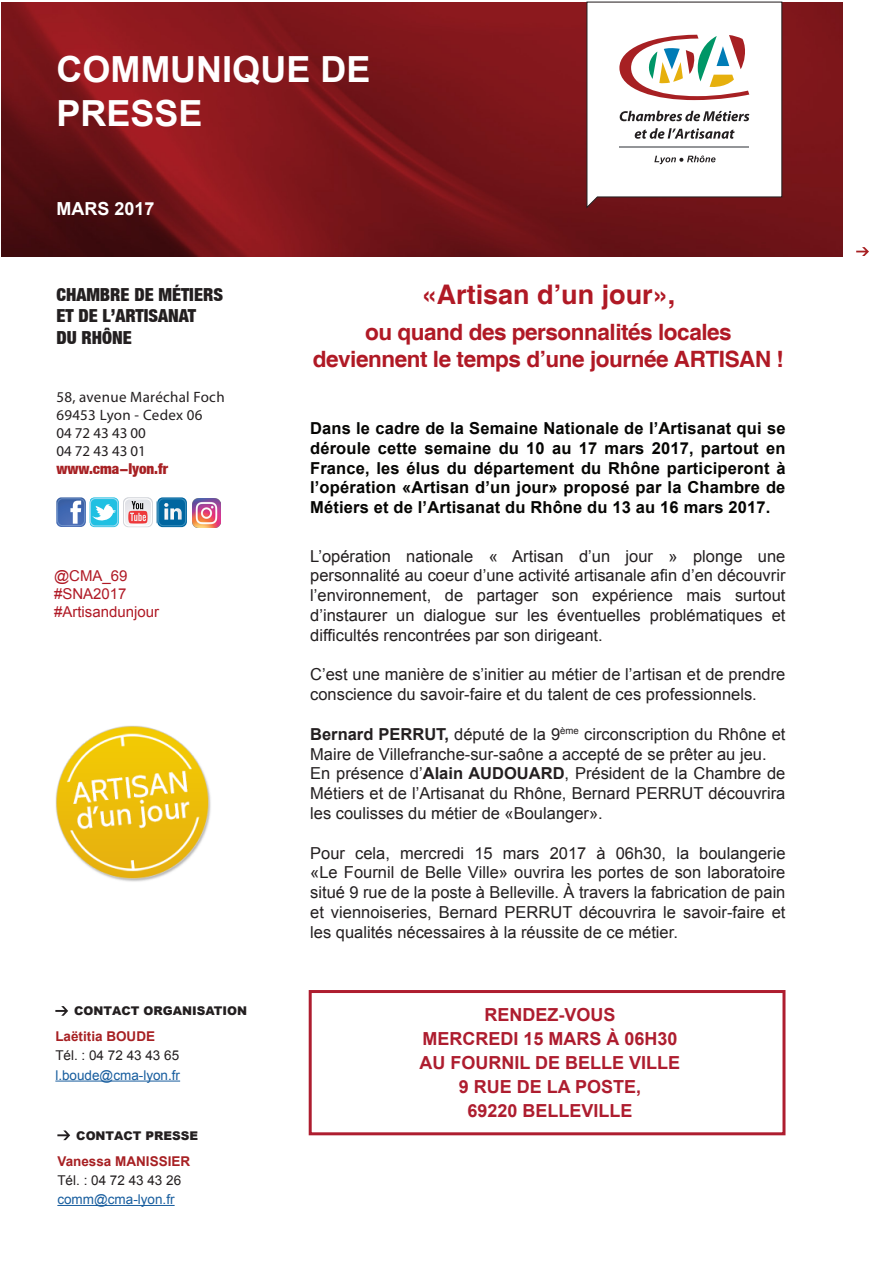
<style>
.page{position:relative;width:893px;height:1263px;background:#fff}
.page>*{position:absolute;margin:0;border:0;box-sizing:border-box;transform-origin:0 0}
.t1{font:700 36px "Arial";color:#fff}
.t2{font:700 27px "Helvetica";color:#b01925}
.t3{font:700 22.5px/27px "Helvetica";letter-spacing:-.02em;color:#b01925;text-align:center}
.t4{font:700 18px/24px "Arial";color:#ae1d2f;text-align:center}
.t5{font:900 condensed 18px/21.6px "Helvetica Neue LT";color:#231f20}
.t6{font:700 18px "Arial";color:#fff}
.t7{font:16.5px/19.8px "Arial";color:#231f20;text-align:justify}
.t8{font:700 16.5px/19.8px "Arial";letter-spacing:.01em;color:#050503;text-align:justify}
.t9{font:15px "Myriad Pro";letter-spacing:.02em;color:#231f20}
.t10{font:15px "Arial";color:#b01925}
.t11{font:900 condensed 15px "Helvetica Neue LT";color:#a72023}
.t12{font:13.5px "Arial";color:#175d9e}
.t13{font:13.5px "Arial";color:#231f20}
.t14{font:700 13.5px "Arial";color:#a72023}
.t15{font:900 12px "Arial";color:#231f20}
.s1{font-weight:700}
</style>
<div class="page">
<img style="left:2px;top:2px;width:841px;height:254px">
<svg style="left:57px;top:1130px;width:13px;height:10px"></svg>
<svg style="left:856px;top:247px;width:13px;height:9px"></svg>
<hr style="left:57px;top:1205px;width:118px;height:1px;background:#175d9e">
<svg style="left:586px;top:1px;width:196px;height:208px"></svg>
<svg style="left:157px;top:497px;width:30px;height:30px"></svg>
<svg style="left:56px;top:497px;width:130px;height:30px"></svg>
<img style="left:192px;top:498px;width:29px;height:29px">
<div style="left:309px;top:990px;width:476px;height:145px;border:3px solid #ae1d2f"></div>
<img style="left:55px;top:726px;width:156px;height:156px">
<svg style="left:55px;top:1006px;width:13px;height:10px"></svg>
<hr style="left:55px;top:1080px;width:125px;height:1px;background:#175d9e">
<p class="t1" style="left:56px;top:46px;width:315px">COMMUNIQUE DE</p>
<p class="t1" style="left:56px;top:89px;width:148px">PRESSE</p>
<p class="t6" style="left:56px;top:197px;width:100px">MARS 2017</p>
<p class="t5" style="left:56px;top:283px;width:168px">CHAMBRE DE MÉTIERS<br>ET DE L’ARTISANAT<br>DU RHÔNE</p>
<p class="t9" style="left:56px;top:387px;width:170px">58, avenue Maréchal Foch</p>
<p class="t9" style="left:56px;top:405px;width:148px">69453 Lyon - Cedex 06</p>
<p class="t9" style="left:56px;top:423px;width:91px">04 72 43 43 00</p>
<p class="t9" style="left:56px;top:441px;width:91px">04 72 43 43 01</p>
<p class="t11" style="left:56px;top:459px;width:113px">www.cma-lyon.fr</p>
<p class="t10" style="left:54px;top:565px;width:75px">@CMA_69</p>
<p class="t10" style="left:54px;top:583px;width:74px">#SNA2017</p>
<p class="t10" style="left:54px;top:601px;width:107px">#Artisandunjour</p>
<p class="t15" style="left:74px;top:1002px;width:174px">CONTACT ORGANISATION</p>
<p class="t14" style="left:55px;top:1027px;width:101px">Laëtitia BOUDE</p>
<p class="t13" style="left:55px;top:1047px;width:125px">Tél. : 04 72 43 43 65</p>
<p class="t12" style="left:55px;top:1066px;width:126px">l.boude@cma-lyon.fr</p>
<p class="t15" style="left:76px;top:1127px;width:123px">CONTACT PRESSE</p>
<p class="t14" style="left:57px;top:1152px;width:134px">Vanessa MANISSIER</p>
<p class="t13" style="left:57px;top:1171px;width:125px">Tél. : 04 72 43 43 26</p>
<p class="t12" style="left:57px;top:1190px;width:119px">comm@cma-lyon.fr</p>
<p class="t2" style="left:422px;top:278px;width:255px">«Artisan d’un jour»,</p>
<p class="t3" style="left:313px;top:320px;width:473px">ou quand des personnalités locales deviennent le temps d’une journée ARTISAN !</p>
<p class="t8" style="left:310px;top:419px;width:477px">Dans le cadre de la Semaine Nationale de l’Artisanat qui se déroule cette semaine du 10 au 17 mars 2017, partout en France, les élus du département du Rhône participeront à l’opération «Artisan d’un jour» proposé par la Chambre de Métiers et de l’Artisanat du Rhône du 13 au 16 mars 2017.</p>
<p class="t7" style="left:310px;top:546px;width:477px">L’opération nationale « Artisan d’un jour » plonge une personnalité au coeur d’une activité artisanale afin d’en découvrir l’environnement, de partager son expérience mais surtout d’instaurer un dialogue sur les éventuelles problématiques et difficultés rencontrées par son dirigeant.</p>
<p class="t7" style="left:310px;top:665px;width:477px">C’est une manière de s’initier au métier de l’artisan et de prendre conscience du savoir-faire et du talent de ces professionnels.</p>
<p class="t7" style="left:310px;top:724px;width:477px"><span class="s1">Bernard PERRUT,</span> député de la 9<sup>ème</sup> circonscription du Rhône et<br>Maire de Villefranche-sur-saône a accepté de se prêter au jeu.</p>
<p class="t7" style="left:310px;top:764px;width:477px">En présence d’<span class="s1">Alain AUDOUARD</span>, Président de la Chambre de Métiers et de l’Artisanat du Rhône, Bernard PERRUT découvrira les coulisses du métier de «Boulanger».</p>
<p class="t7" style="left:310px;top:843px;width:477px">Pour cela, mercredi 15 mars 2017 à 06h30, la boulangerie «Le Fournil de Belle Ville» ouvrira les portes de son laboratoire situé 9 rue de la poste à Belleville. À travers la fabrication de pain et viennoiseries, Bernard PERRUT découvrira le savoir-faire et les qualités nécessaires à la réussite de ce métier.</p>
<p class="t4" style="left:484px;top:1003px;width:133px">RENDEZ-VOUS</p>
<p class="t4" style="left:422px;top:1027px;width:257px">MERCREDI 15 MARS À 06H30</p>
<p class="t4" style="left:420px;top:1051px;width:262px">AU FOURNIL DE BELLE VILLE<br>9 RUE DE LA POSTE,<br>69220 BELLEVILLE</p>
</div>
